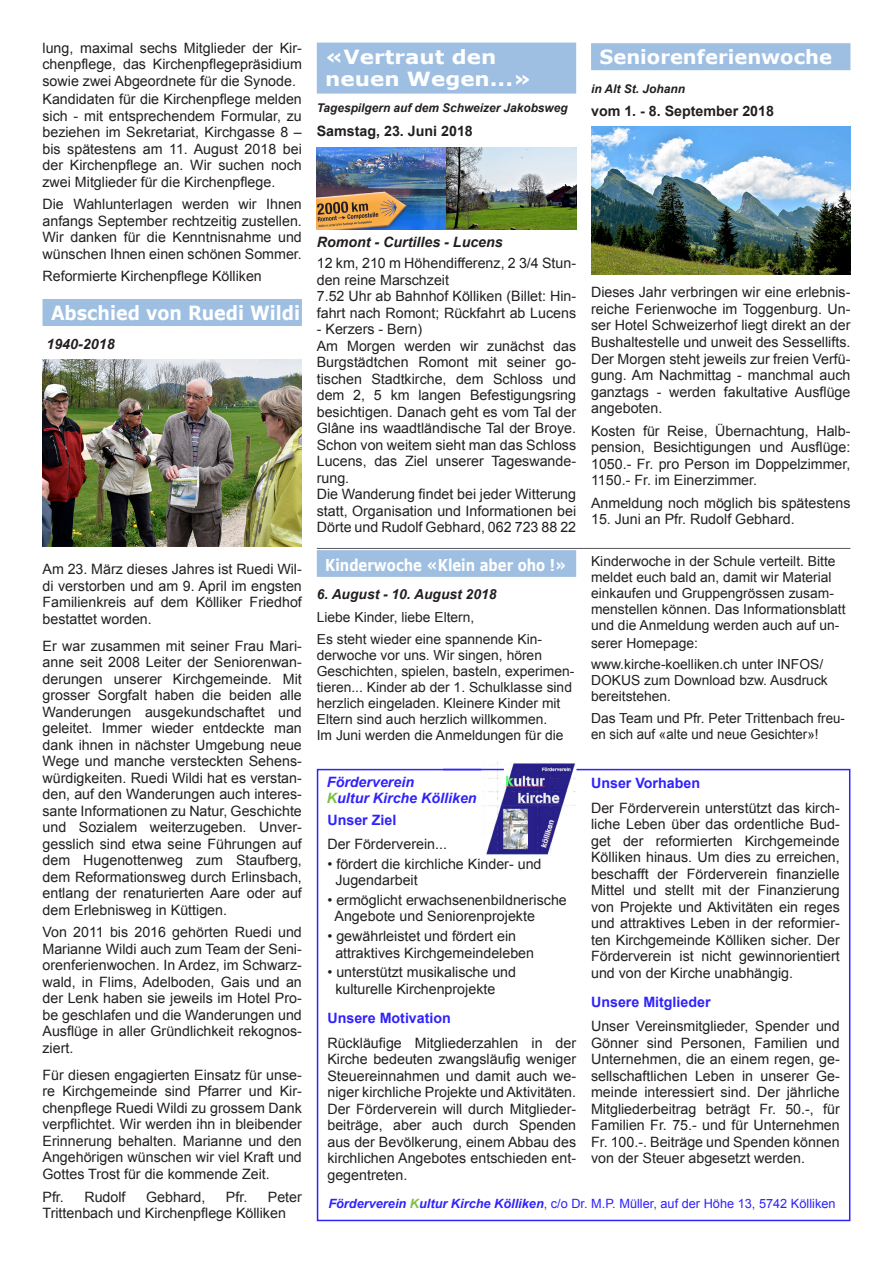
<style>
.page{position:relative;width:893px;height:1263px;background:#fff}
.page>*{position:absolute;margin:0;border:0;box-sizing:border-box;transform-origin:0 0}
.Titel__Raster_2_Zeil{font:700 19.5px/22.5px "Verdana";color:#fff;scale:1.1 1}
.TitelRaster_Gottesdi{font:700 19.5px "Verdana";color:#fff;scale:.9 1}
.TitelRaster_Gottesdi-2{font:700 19.5px "Verdana";color:#fff}
.TitelRaster_Gottesdi-3{font:700 16.35px "Verdana";color:#fff;scale:.81 1}
.Gottesdienst{font:14.25px/16.5px "Arial";color:#231f20;text-align:justify}
.Grundtext{font:14.25px/16.5px "Arial";color:#231f20}
.Gottesdienst-2{font:700 14.25px "Arial";color:#3022fb}
.Gottesdienst-3{font:italic 700 14.25px/16.5px "Arial";color:#3022fb}
.Grundtext-2{font:italic 700 14.25px "Arial";color:#231f20}
.Gottesdienst-4{font:700 14.25px "Arial";color:#231f20}
.Grundtext-3{font:700 14.25px "Arial";color:#231f20}
.Gottesdienst-5{font:italic 700 14.25px "Arial";color:#231f20}
.Gottesdienst-6{font:13.8px/16px "Arial";color:#231f20}
.Gottesdienst-7{font:italic 700 13.8px "Arial";color:#231f20}
.Gottesdienst-8{font:12.75px "Arial";color:#3022fb}
.Grundtext-4{font:italic 700 12px "Arial";color:#231f20}
.Gottesdienst-9{font:italic 700 12px "Arial";color:#231f20}
.s1{color:#7bc142}
.s2{font-weight:700;font-style:italic}
.s3{font-weight:700;font-style:italic;color:#7bc142}
</style>
<div class="page">
<hr style="left:317px;top:548px;width:533px;height:1px;background:#57585a">
<div style="left:317px;top:43px;width:259px;height:51px;background:#9ebfe2"></div>
<img style="left:317px;top:147px;width:259px;height:82px">
<div style="left:591px;top:43px;width:259px;height:27px;background:#9ebfe2"></div>
<img style="left:591px;top:127px;width:259px;height:147px">
<div style="left:317px;top:550px;width:259px;height:27px;background:#9ebfe2"></div>
<div style="left:43px;top:299px;width:259px;height:27px;background:#9ebfe2"></div>
<img style="left:43px;top:359px;width:259px;height:187px">
<div style="left:317px;top:769px;width:533px;height:452px;border:2px solid #3022fb"></div>
<img style="left:481px;top:762px;width:96px;height:93px">
<hr style="left:443px;top:769px;width:61px;height:1px;background:#3022fb">
<p class="Gottesdienst" style="left:43px;top:40px;width:261px">lung, maximal sechs Mitglieder der Kir&shy;chenpflege, das Kirchenpflegepräsidium sowie zwei Abgeordnete für die Synode.</p>
<p class="Gottesdienst" style="left:43px;top:91px;width:261px">Kandidaten für die Kirchenpflege melden sich - mit entsprechendem Formular, zu beziehen im Sekretariat, Kirchgasse 8 – bis spätestens am 11. August 2018 bei der Kirchenpflege an. Wir suchen noch zwei Mitglieder für die Kirchenpflege.</p>
<p class="Gottesdienst" style="left:43px;top:196px;width:261px">Die Wahlunterlagen werden wir Ihnen anfangs September rechtzeitig zustellen.<br>Wir danken für die Kenntnisnahme und wünschen Ihnen einen schönen Sommer.</p>
<p class="Gottesdienst" style="left:43px;top:268px;width:221px">Reformierte Kirchenpflege Kölliken</p>
<p class="TitelRaster_Gottesdi" style="left:51px;top:300px;width:278px">Abschied von Ruedi Wildi</p>
<p class="Gottesdienst-5" style="left:46px;top:335px;width:70px">1940-2018</p>
<p class="Gottesdienst" style="left:43px;top:561px;width:261px">Am 23. März dieses Jahres ist Ruedi Wil&shy;di verstorben und am 9. April im engsten Familienkreis auf dem Kölliker Friedhof bestattet worden.</p>
<p class="Gottesdienst" style="left:43px;top:637px;width:261px">Er war zusammen mit seiner Frau Mari&shy;anne seit 2008 Leiter der Seniorenwan&shy;derungen unserer Kirchgemeinde. Mit grosser Sorgfalt haben die beiden alle Wanderungen ausgekundschaftet und geleitet. Immer wieder entdeckte man dank ihnen in nächster Umgebung neue Wege und manche versteckten Sehens&shy;würdigkeiten. Ruedi Wildi hat es verstan&shy;den, auf den Wanderungen auch interes&shy;sante Informationen zu Natur, Geschichte und Sozialem weiterzugeben. Unver&shy;gesslich sind etwa seine Führungen auf dem Hugenottenweg zum Staufberg, dem Reformationsweg durch Erlinsbach, entlang der renaturierten Aare oder auf dem Erlebnisweg in Küttigen.</p>
<p class="Gottesdienst" style="left:43px;top:924px;width:261px">Von 2011 bis 2016 gehörten Ruedi und Marianne Wildi auch zum Team der Seni&shy;orenferienwochen. In Ardez, im Schwarz&shy;wald, in Flims, Adelboden, Gais und an der Lenk haben sie jeweils im Hotel Pro&shy;be geschlafen und die Wanderungen und Ausflüge in aller Gründlichkeit rekognos&shy;ziert.</p>
<p class="Gottesdienst" style="left:43px;top:1067px;width:261px">Für diesen engagierten Einsatz für unse&shy;re Kirchgemeinde sind Pfarrer und Kir&shy;chenpflege Ruedi Wildi zu grossem Dank verpflichtet. Wir werden ihn in bleibender Erinnerung behalten. Marianne und den Angehörigen wünschen wir viel Kraft und Gottes Trost für die kommende Zeit.</p>
<p class="Gottesdienst" style="left:43px;top:1188px;width:23px">Pfr.</p>
<p class="Gottesdienst" style="left:84px;top:1188px;width:43px">Rudolf</p>
<p class="Gottesdienst" style="left:146px;top:1188px;width:61px">Gebhard,</p>
<p class="Gottesdienst" style="left:226px;top:1188px;width:23px">Pfr.</p>
<p class="Gottesdienst" style="left:43px;top:1188px;width:261px;text-indent:225px">Peter<br>Trittenbach und Kirchenpflege Kölliken</p>
<p class="Titel__Raster_2_Zeil" style="left:325px;top:45px;width:189px">«Vertraut den neuen Wegen...»</p>
<p class="Grundtext-3" style="left:317px;top:122px;width:158px">Samstag, 23. Juni 2018</p>
<p class="Grundtext-4" style="left:317px;top:100px;width:252px">Tagespilgern auf dem Schweizer Jakobsweg</p>
<p class="TitelRaster_Gottesdi-2" style="left:600px;top:44px;width:234px">Seniorenferienwoche</p>
<p class="Gottesdienst-9" style="left:591px;top:81px;width:96px">in Alt St. Johann</p>
<p class="Gottesdienst-4" style="left:591px;top:101px;width:184px">vom 1. - 8. September 2018</p>
<p class="Grundtext-2" style="left:317px;top:233px;width:188px">Romont - Curtilles - Lucens</p>
<p class="Grundtext" style="left:317px;top:255px;width:261px">12 km, 210 m Höhendifferenz, 2 3/4 Stun&shy;den reine Marschzeit</p>
<p class="Grundtext" style="left:317px;top:288px;width:261px">7.52 Uhr ab Bahnhof Kölliken (Billet: Hin&shy;fahrt nach Romont; Rückfahrt ab Lucens</p>
<p class="Grundtext" style="left:317px;top:321px;width:107px">- Kerzers - Bern)</p>
<p class="Grundtext" style="left:317px;top:338px;width:261px;text-align:justify">Am Morgen werden wir zunächst das Burgstädtchen Romont mit seiner go&shy;tischen Stadtkirche, dem Schloss und dem 2, 5 km langen Befestigungsring besichtigen. Danach geht es vom Tal der Glâne ins waadtländische Tal der Broye.<br>Schon von weitem sieht man das Schloss Lucens, das Ziel unserer Tageswande&shy;rung.</p>
<p class="Grundtext" style="left:317px;top:486px;width:261px;text-align:justify">Die Wanderung findet bei jeder Witterung statt, Organisation und Informationen bei Dörte und Rudolf Gebhard, 062 723 88 22</p>
<p class="TitelRaster_Gottesdi-3" style="left:325px;top:554px;width:299px">Kinderwoche «Klein aber oho !»</p>
<p class="Gottesdienst-7" style="left:317px;top:585px;width:181px">6. August - 10. August 2018</p>
<p class="Gottesdienst-6" style="left:317px;top:609px;width:159px">Liebe Kinder, liebe Eltern,</p>
<p class="Gottesdienst-6" style="left:317px;top:631px;width:259px">Es steht wieder eine spannende Kin&shy;derwoche vor uns. Wir singen, hören Geschichten, spielen, basteln, experimen&shy;tieren... Kinder ab der 1. Schulklasse sind herzlich eingeladen. Kleinere Kinder mit Eltern sind auch herzlich willkommen.</p>
<p class="Gottesdienst-6" style="left:317px;top:727px;width:248px">Im Juni werden die Anmeldungen für die</p>
<p class="Gottesdienst-3" style="left:327px;top:774px;width:151px">Förderverein<br><span class="s1">K</span>ultur Kirche Kölliken</p>
<p class="Gottesdienst-2" style="left:327px;top:811px;width:70px">Unser Ziel</p>
<p class="Gottesdienst" style="left:327px;top:836px;width:121px">Der Förderverein...</p>
<p class="Gottesdienst" style="left:335px;top:856px;width:208px;text-indent:-8px">• fördert die kirchliche Kinder- und<br>Jugendarbeit</p>
<p class="Gottesdienst" style="left:335px;top:892px;width:234px;text-indent:-7px">• ermöglicht erwachsenenbildnerische<br>Angebote und Seniorenprojekte</p>
<p class="Gottesdienst" style="left:335px;top:928px;width:200px;text-indent:-8px">• gewährleistet und fördert ein attraktives Kirchgemeindeleben</p>
<p class="Gottesdienst" style="left:335px;top:964px;width:182px;text-indent:-8px">• unterstützt musikalische und kulturelle Kirchenprojekte</p>
<p class="Gottesdienst-2" style="left:327px;top:1009px;width:125px">Unsere Motivation</p>
<p class="Gottesdienst" style="left:327px;top:1034px;width:250px">Rückläufige Mitgliederzahlen in der Kirche bedeuten zwangsläufig weniger Steuereinnahmen und damit auch we&shy;niger kirchliche Projekte und Aktivitäten.<br>Der Förderverein will durch Mitglieder&shy;beiträge, aber auch durch Spenden aus der Bevölkerung, einem Abbau des kirchlichen Angebotes entschieden ent&shy;gegentreten.</p>
<p class="Gottesdienst" style="left:591px;top:284px;width:261px">Dieses Jahr verbringen wir eine erlebnis&shy;reiche Ferienwoche im Toggenburg. Un&shy;ser Hotel Schweizerhof liegt direkt an der Bushaltestelle und unweit des Sessellifts.<br>Der Morgen steht jeweils zur freien Verfü&shy;gung. Am Nachmittag - manchmal auch ganztags - werden fakultative Ausflüge angeboten.</p>
<p class="Gottesdienst" style="left:591px;top:422px;width:261px">Kosten für Reise, Übernachtung, Halb&shy;pension, Besichtigungen und Ausflüge:<br>1050.- Fr. pro Person im Doppelzimmer, 1150.- Fr. im Einerzimmer.</p>
<p class="Gottesdienst" style="left:591px;top:495px;width:261px">Anmeldung noch möglich bis spätestens</p>
<p class="Gottesdienst" style="left:591px;top:511px;width:205px">15. Juni an Pfr. Rudolf Gebhard.</p>
<p class="Gottesdienst-6" style="left:591px;top:553px;width:256px">Kinderwoche in der Schule verteilt. Bitte meldet euch bald an, damit wir Material einkaufen und Gruppengrössen zusam&shy;menstellen können. Das Informationsblatt und die Anmeldung werden auch auf un-</p>
<p class="Gottesdienst-6" style="left:591px;top:633px;width:234px;line-height:21px">serer Homepage: www.kirche-koelliken.ch unter INFOS/</p>
<p class="Gottesdienst-6" style="left:591px;top:672px;width:238px">DOKUS zum Download bzw. Ausdruck bereitstehen.</p>
<p class="Gottesdienst-6" style="left:591px;top:710px;width:255px">Das Team und Pfr. Peter Trittenbach freu&shy;en sich auf «alte und neue Gesichter»!</p>
<p class="Gottesdienst-2" style="left:591px;top:774px;width:111px">Unser Vorhaben</p>
<p class="Gottesdienst" style="left:591px;top:799px;width:250px">Der Förderverein unterstützt das kirch&shy;liche Leben über das ordentliche Bud&shy;get der reformierten Kirchgemeinde Kölliken hinaus. Um dies zu erreichen, beschafft der Förderverein finanzielle Mittel und stellt mit der Finanzierung von Projekte und Aktivitäten ein reges und attraktives Leben in der reformier&shy;ten Kirchgemeinde Kölliken sicher. Der Förderverein ist nicht gewinnorientiert und von der Kirche unabhängig.</p>
<p class="Gottesdienst-2" style="left:591px;top:992px;width:121px">Unsere Mitglieder</p>
<p class="Gottesdienst" style="left:591px;top:1018px;width:250px">Unser Vereinsmitglieder, Spender und Gönner sind Personen, Familien und Unternehmen, die an einem regen, ge&shy;sellschaftlichen Leben in unserer Ge&shy;meinde interessiert sind. Der jährliche Mitgliederbeitrag beträgt Fr. 50.-, für Familien Fr. 75.- und für Unternehmen Fr. 100.-. Beiträge und Spenden können von der Steuer abgesetzt werden.</p>
<p class="Gottesdienst-8" style="left:328px;top:1195px;width:509px"><span class="s2">Förderverein</span> <span class="s3">K</span><span class="s2">ultur Kirche Kölliken</span>, c/o Dr. M.P. Müller, auf der Höhe 13, 5742 Kölliken</p>
</div>
